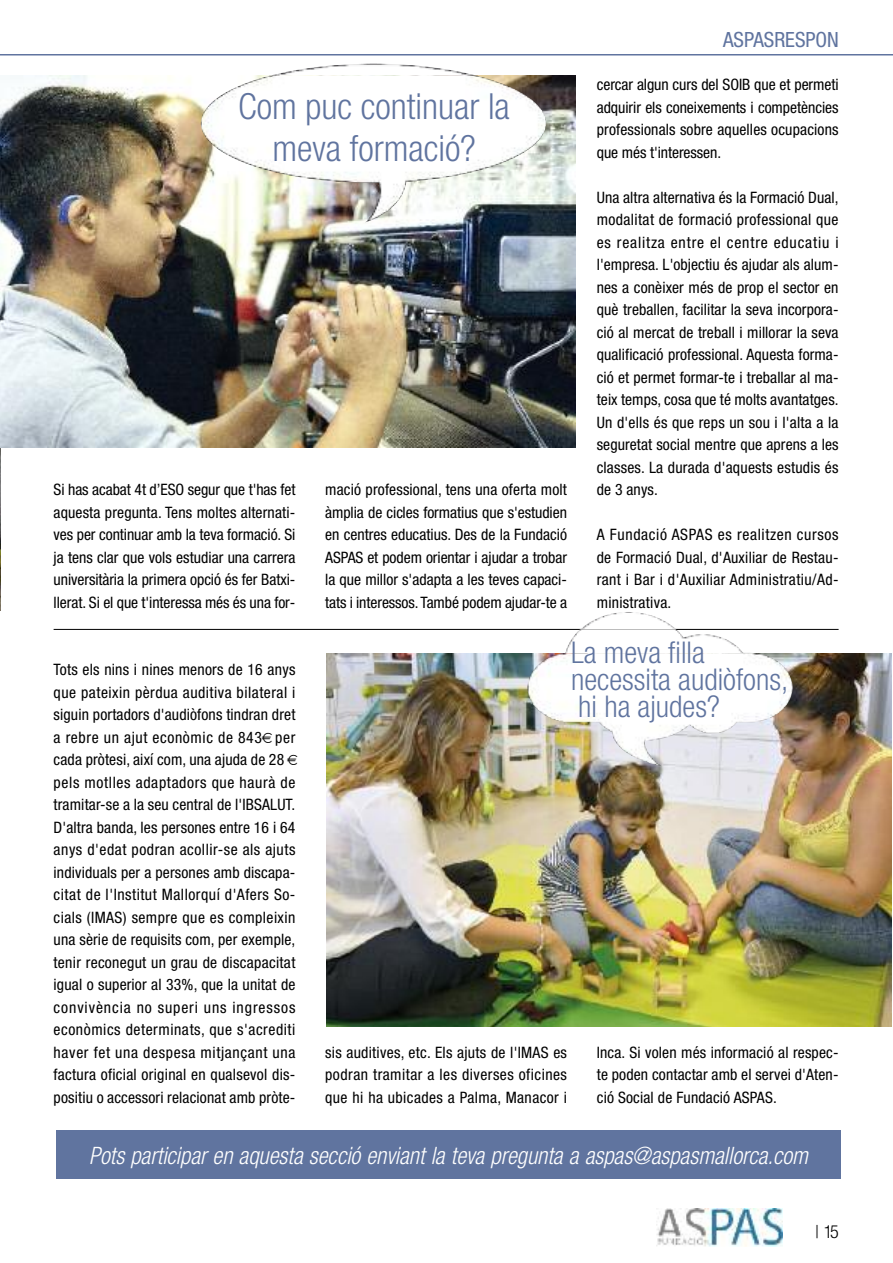
<style>
.page{position:relative;width:893px;height:1263px;background:#fff}
.page>*{position:absolute;margin:0;border:0;box-sizing:border-box;transform-origin:0 0}
.t1{font:300 condensed 36px/42px "Helvetica Neue LT Std";color:#60749f;text-align:center}
.t2{font:300 condensed 30px/27px "Helvetica Neue LT Std";color:#60749f}
.t3{font:italic 300 condensed 24px "Helvetica Neue";color:#fff;scale:.96 1}
.t4{font:condensed 21px "Helvetica Neue";color:#60749f}
.t5{font:300 condensed 18px "Helvetica Neue LT Std";color:#000}
.t6{font:condensed 15.75px/22.5px "Helvetica Neue";letter-spacing:.015em;color:#000;text-align:justify}
</style>
<div class="page">
<hr style="left:0;top:54px;width:893px;height:2px;background:#60749f">
<img style="left:657px;top:1209px;width:126px;height:38px">
<hr style="left:54px;top:629px;width:785px;height:1px;background:#000">
<img style="left:0;top:447px;width:1px;height:164px">
<img style="left:327px;top:653px;width:564px;height:374px">
<img style="left:580px;top:615px;width:27px;height:14px">
<img style="left:565px;top:633px;width:11px;height:20px">
<img style="left:580px;top:629px;width:96px;height:1px">
<img style="left:527px;top:658px;width:20px;height:29px">
<div style="left:56px;top:1130px;width:785px;height:48px;background:#60749f"></div>
<img style="left:0;top:76px;width:575px;height:371px">
<img style="left:269px;top:64px;width:166px;height:12px">
<img style="left:518px;top:124px;width:28px;height:32px">
<h1 class="t1" style="left:238px;top:89px;width:273px">Com puc continuar la meva formació?</h1>
<p class="t6" style="left:54px;top:480px;width:243px">Si has acabat 4t d’ESO segur que t'has fet aquesta pregunta. Tens moltes alternati&shy;ves per continuar amb la teva formació. Si ja tens clar que vols estudiar una carrera universitària la primera opció és fer Batxi&shy;llerat. Si el que t'interessa més és una for-</p>
<p class="t6" style="left:325px;top:480px;width:243px">mació professional, tens una oferta molt àmplia de cicles formatius que s'estudien en centres educatius. Des de la Fundació ASPAS et podem orientar i ajudar a trobar la que millor s'adapta a les teves capaci&shy;tats i interessos. També podem ajudar-te a</p>
<h3 class="t4" style="left:723px;top:32px;width:117px">ASPASRESPON</h3>
<p class="t6" style="left:597px;top:75px;width:243px">cercar algun curs del SOIB que et permeti adquirir els coneixements i competències professionals sobre aquelles ocupacions que més t'interessen.</p>
<p class="t6" style="left:597px;top:187px;width:243px">Una altra alternativa és la Formació Dual, modalitat de formació professional que es realitza entre el centre educatiu i l'empresa. L'objectiu és ajudar als alum&shy;nes a conèixer més de prop el sector en què treballen, facilitar la seva incorpora&shy;ció al mercat de treball i millorar la seva qualificació professional. Aquesta forma&shy;ció et permet formar-te i treballar al ma&shy;teix temps, cosa que té molts avantatges.<br>Un d'ells és que reps un sou i l'alta a la seguretat social mentre que aprens a les classes. La durada d'aquests estudis és de 3 anys.</p>
<p class="t6" style="left:597px;top:525px;width:243px">A Fundació ASPAS es realitzen cursos de Formació Dual, d'Auxiliar de Restau&shy;rant i Bar i d'Auxiliar Administratiu/Ad&shy;ministrativa.</p>
<p class="t6" style="left:54px;top:660px;width:243px;text-align:left">Tots els nins i nines menors de 16 anys que pateixin pèrdua auditiva bilateral i siguin portadors d'audiòfons tindran dret a rebre un ajut econòmic de 843 per cada pròtesi, així com, una ajuda de 28 pels motlles adaptadors que haurà de tramitar-se a la seu central de l'IBSALUT.<br>D'altra banda, les persones entre 16 i 64 anys d'edat podran acollir-se als ajuts individuals per a persones amb discapa&shy;citat de l'Institut Mallorquí d'Afers So&shy;cials (IMAS) sempre que es compleixin una sèrie de requisits com, per exemple, tenir reconegut un grau de discapacitat igual o superior al 33%, que la unitat de convivència no superi uns ingressos econòmics determinats, que s'acrediti haver fet una despesa mitjançant una factura oficial original en qualsevol dis&shy;positiu o accessori relacionat amb pròte-</p>
<h2 class="t2" style="left:571px;top:641px;width:219px">La meva filla necessita audiòfons, hi ha ajudes?</h2>
<p class="t6" style="left:325px;top:1042px;width:243px">sis auditives, etc. Els ajuts de l'IMAS es podran tramitar a les diverses oficines que hi ha ubicades a Palma, Manacor i</p>
<p class="t6" style="left:597px;top:1042px;width:243px">Inca. Si volen més informació al respec&shy;te poden contactar amb el servei d'Aten&shy;ció Social de Fundació ASPAS.</p>
<h3 class="t3" style="left:89px;top:1147px;width:750px">Pots participar en aquesta secció enviant la teva pregunta a aspas@aspasmallorca.com</h3>
<p class="t5" style="left:815px;top:1225px;width:25px">| 15</p>
</div>
